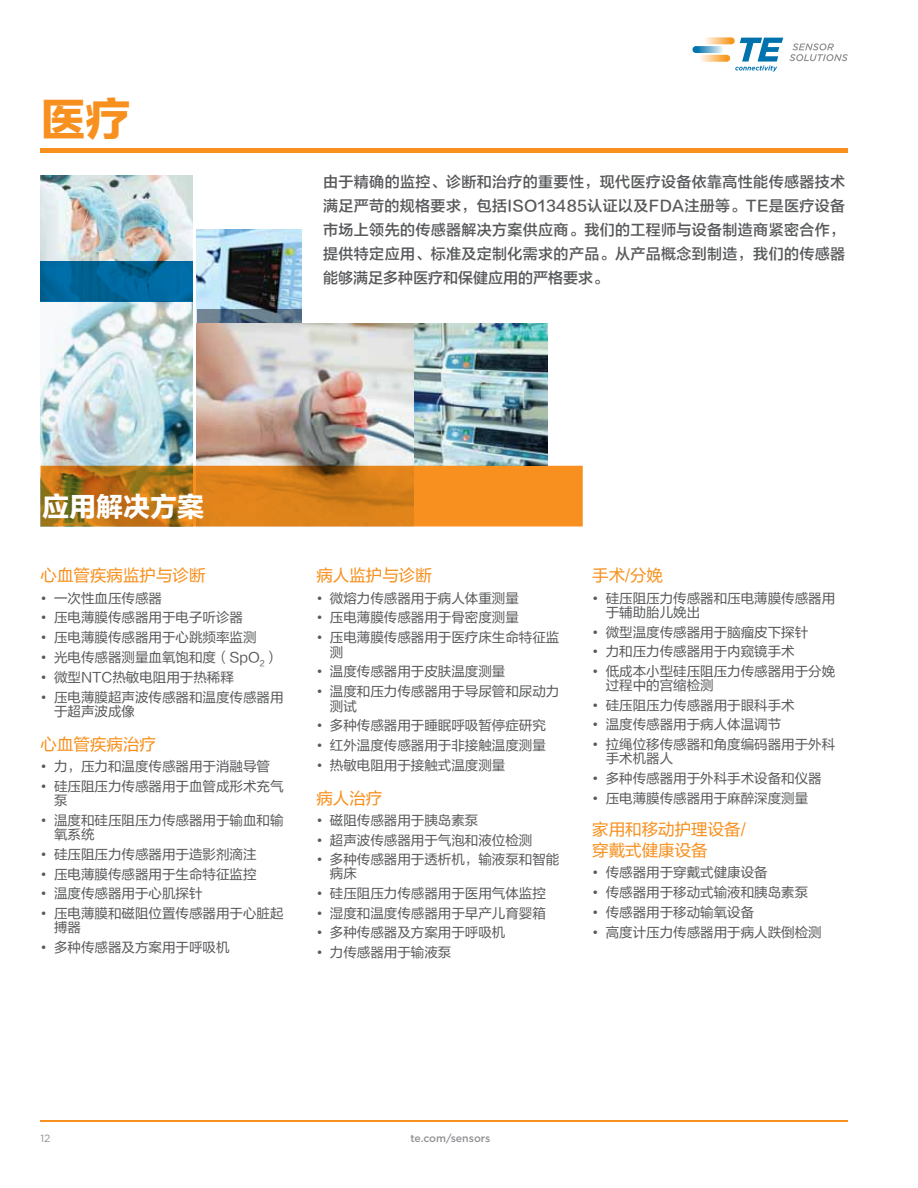
<style>
.page{position:relative;width:918px;height:1188px;background:#fff}
.page>*{position:absolute;margin:0;border:0;box-sizing:border-box;transform-origin:0 0}
.t1{font:45px "FZLTDHJW GB1 0";color:#f7901e}
.t2{font:27px "FZLTDHJW GB1 0";color:#fff}
.t3{font:16.5px/21.6px "FZLTHJW GB1 0";color:#f7901e}
.t4{font:15px/24px "FZLTZHJW GB1 0";letter-spacing:.025em;color:#58595b;text-align:justify}
.t5{font:13.5px/14.4px "FZLTHJW GB1 0";color:#58595b}
.t6{font:500 10.5px "Gotham";color:#919195}
.t7{font:10.5px "Gotham";color:#919195}
.s1{font-family:"Gotham"}
</style>
<div class="page">
<svg style="left:704px;top:37px;width:31px;height:7px"></svg>
<svg style="left:699px;top:55px;width:31px;height:7px"></svg>
<svg style="left:692px;top:46px;width:31px;height:7px"></svg>
<svg style="left:735px;top:38px;width:48px;height:34px"></svg>
<svg style="left:789px;top:43px;width:59px;height:18px"></svg>
<hr style="left:40px;top:1120px;width:808px;height:2px;background:#f7901e">
<img style="left:414px;top:323px;width:133px;height:143px">
<img style="left:197px;top:229px;width:104px;height:81px">
<svg style="left:197px;top:310px;width:105px;height:13px"></svg>
<img style="left:197px;top:323px;width:217px;height:143px">
<img style="left:40px;top:176px;width:153px;height:85px">
<hr style="left:40px;top:148px;width:808px;height:4px;background:#f7901e">
<svg style="left:40px;top:261px;width:153px;height:40px;fill:#00689e"></svg>
<img style="left:40px;top:301px;width:153px;height:165px">
<svg style="left:40px;top:466px;width:543px;height:60px"></svg>
<h1 class="t1" style="left:40px;top:95px;width:91px">医疗</h1>
<p class="t4" style="left:323px;top:171px;width:523px">由于精确的监控、诊断和治疗的重要性，现代医疗设备依靠高性能传感器技术满足严苛的规格要求，包括ISO13485认证以及FDA注册等。TE是医疗设备市场上领先的传感器解决方案供应商。我们的工程师与设备制造商紧密合作，提供特定应用、标准及定制化需求的产品。从产品概念到制造，我们的传感器能够满足多种医疗和保健应用的严格要求。</p>
<h2 class="t2" style="left:42px;top:492px;width:163px">应用解决方案</h2>
<p class="t3" style="left:40px;top:565px;width:166px">心血管疾病监护与诊断</p>
<p class="t5" style="left:40px;top:591px;width:123px"><span class="s1">•</span> 一次性血压传感器</p>
<p class="t5" style="left:40px;top:611px;width:204px"><span class="s1">•</span> 压电薄膜传感器用于电子听诊器</p>
<p class="t5" style="left:40px;top:631px;width:217px"><span class="s1">•</span> 压电薄膜传感器用于心跳频率监测</p>
<p class="t5" style="left:40px;top:650px;width:239px"><span class="s1">•</span> 光电传感器测量血氧饱和度（SpO<sub>2</sub>）</p>
<p class="t5" style="left:41px;top:670px;width:195px"><span class="s1">•</span> 微型NTC热敏电阻用于热稀释</p>
<p class="t5" style="left:54px;top:690px;width:231px;text-indent:-14px"><span class="s1">•</span> 压电薄膜超声波传感器和温度传感器用于超声波成像</p>
<p class="t3" style="left:40px;top:734px;width:117px">心血管疾病治疗</p>
<p class="t5" style="left:40px;top:759px;width:231px"><span class="s1">•</span> 力，压力和温度传感器用于消融导管</p>
<p class="t5" style="left:54px;top:779px;width:231px;text-indent:-14px"><span class="s1">•</span> 硅压阻压力传感器用于血管成形术充气泵</p>
<p class="t5" style="left:54px;top:813px;width:231px;text-indent:-14px"><span class="s1">•</span> 温度和硅压阻压力传感器用于输血和输氧系统</p>
<p class="t5" style="left:40px;top:847px;width:217px"><span class="s1">•</span> 硅压阻压力传感器用于造影剂滴注</p>
<p class="t5" style="left:40px;top:867px;width:217px"><span class="s1">•</span> 压电薄膜传感器用于生命特征监控</p>
<p class="t5" style="left:40px;top:887px;width:163px"><span class="s1">•</span> 温度传感器用于心肌探针</p>
<p class="t5" style="left:54px;top:906px;width:231px;text-indent:-14px"><span class="s1">•</span> 压电薄膜和磁阻位置传感器用于心脏起搏器</p>
<p class="t5" style="left:40px;top:940px;width:190px"><span class="s1">•</span> 多种传感器及方案用于呼吸机</p>
<p class="t3" style="left:316px;top:565px;width:117px">病人监护与诊断</p>
<p class="t5" style="left:316px;top:591px;width:204px"><span class="s1">•</span> 微熔力传感器用于病人体重测量</p>
<p class="t5" style="left:316px;top:611px;width:204px"><span class="s1">•</span> 压电薄膜传感器用于骨密度测量</p>
<p class="t5" style="left:330px;top:631px;width:231px;text-indent:-14px"><span class="s1">•</span> 压电薄膜传感器用于医疗床生命特征监测</p>
<p class="t5" style="left:316px;top:665px;width:190px"><span class="s1">•</span> 温度传感器用于皮肤温度测量</p>
<p class="t5" style="left:330px;top:685px;width:231px;text-indent:-14px"><span class="s1">•</span> 温度和压力传感器用于导尿管和尿动力测试</p>
<p class="t5" style="left:316px;top:719px;width:231px"><span class="s1">•</span> 多种传感器用于睡眠呼吸暂停症研究</p>
<p class="t5" style="left:316px;top:739px;width:231px"><span class="s1">•</span> 红外温度传感器用于非接触温度测量</p>
<p class="t5" style="left:316px;top:758px;width:190px"><span class="s1">•</span> 热敏电阻用于接触式温度测量</p>
<p class="t3" style="left:316px;top:788px;width:67px">病人治疗</p>
<p class="t5" style="left:316px;top:813px;width:163px"><span class="s1">•</span> 磁阻传感器用于胰岛素泵</p>
<p class="t5" style="left:316px;top:833px;width:217px"><span class="s1">•</span> 超声波传感器用于气泡和液位检测</p>
<p class="t5" style="left:330px;top:853px;width:231px;text-indent:-14px"><span class="s1">•</span> 多种传感器用于透析机，输液泵和智能病床</p>
<p class="t5" style="left:316px;top:887px;width:231px"><span class="s1">•</span> 硅压阻压力传感器用于医用气体监控</p>
<p class="t5" style="left:316px;top:906px;width:231px"><span class="s1">•</span> 湿度和温度传感器用于早产儿育婴箱</p>
<p class="t5" style="left:316px;top:926px;width:190px"><span class="s1">•</span> 多种传感器及方案用于呼吸机</p>
<p class="t5" style="left:316px;top:946px;width:136px"><span class="s1">•</span> 力传感器用于输液泵</p>
<p class="t3" style="left:592px;top:565px;width:72px">手术/分娩</p>
<p class="t5" style="left:606px;top:591px;width:231px;text-indent:-14px"><span class="s1">•</span> 硅压阻压力传感器和压电薄膜传感器用于辅助胎儿娩出</p>
<p class="t5" style="left:592px;top:625px;width:217px"><span class="s1">•</span> 微型温度传感器用于脑瘤皮下探针</p>
<p class="t5" style="left:592px;top:645px;width:204px"><span class="s1">•</span> 力和压力传感器用于内窥镜手术</p>
<p class="t5" style="left:606px;top:665px;width:231px;text-indent:-14px"><span class="s1">•</span> 低成本小型硅压阻压力传感器用于分娩过程中的宫缩检测</p>
<p class="t5" style="left:592px;top:698px;width:204px"><span class="s1">•</span> 硅压阻压力传感器用于眼科手术</p>
<p class="t5" style="left:592px;top:718px;width:190px"><span class="s1">•</span> 温度传感器用于病人体温调节</p>
<p class="t5" style="left:606px;top:738px;width:231px;text-indent:-14px"><span class="s1">•</span> 拉绳位移传感器和角度编码器用于外科手术机器人</p>
<p class="t5" style="left:592px;top:772px;width:231px"><span class="s1">•</span> 多种传感器用于外科手术设备和仪器</p>
<p class="t5" style="left:592px;top:791px;width:217px"><span class="s1">•</span> 压电薄膜传感器用于麻醉深度测量</p>
<p class="t3" style="left:592px;top:819px;width:155px">家用和移动护理设备/穿戴式健康设备</p>
<p class="t5" style="left:592px;top:866px;width:177px"><span class="s1">•</span> 传感器用于穿戴式健康设备</p>
<p class="t5" style="left:592px;top:886px;width:217px"><span class="s1">•</span> 传感器用于移动式输液和胰岛素泵</p>
<p class="t5" style="left:592px;top:905px;width:163px"><span class="s1">•</span> 传感器用于移动输氧设备</p>
<p class="t5" style="left:592px;top:925px;width:231px"><span class="s1">•</span> 高度计压力传感器用于病人跌倒检测</p>
<p class="t7" style="left:40px;top:1132px;width:12px">12</p>
<p class="t6" style="left:410px;top:1132px;width:82px">te.com/sensors</p>
</div>
